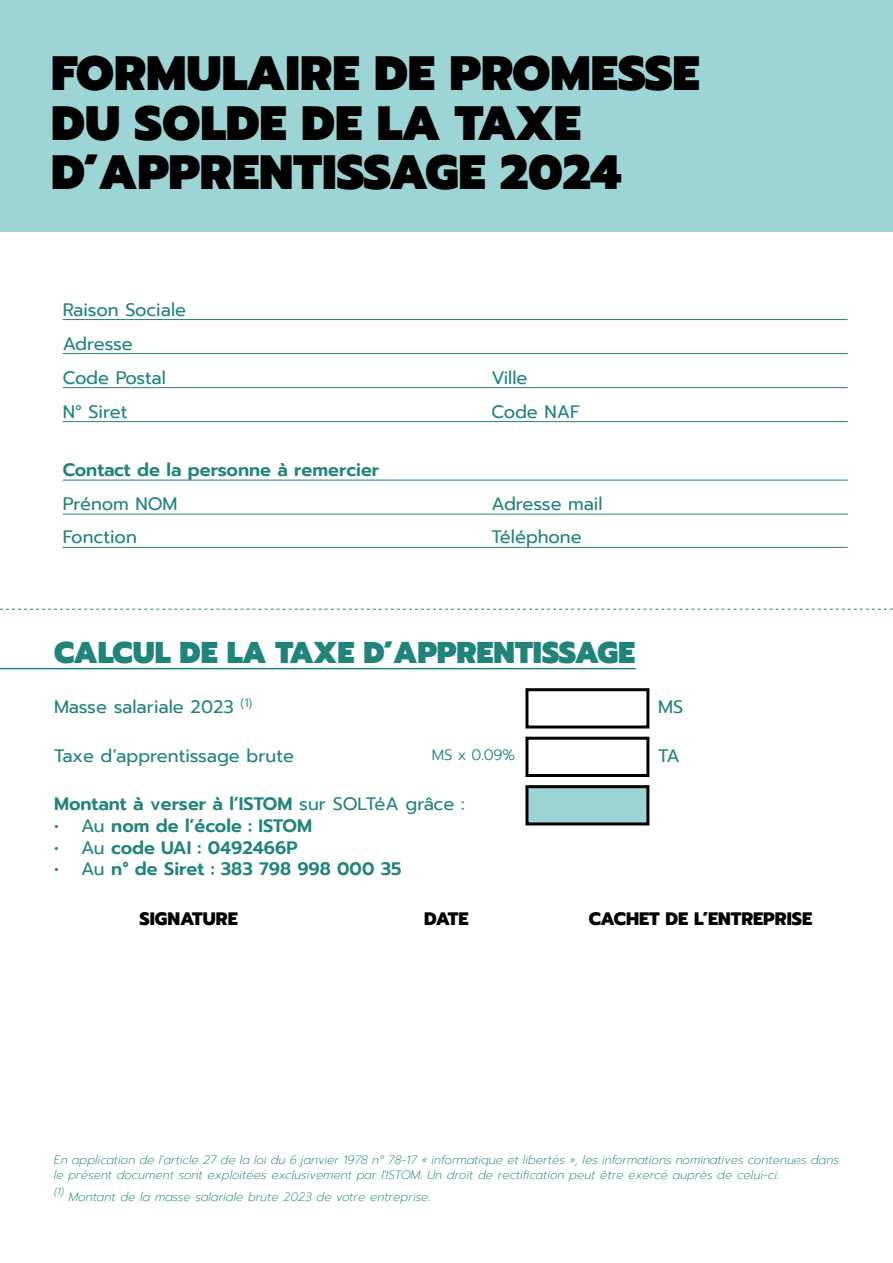
<style>
.page{position:relative;width:893px;height:1263px;background:#fff}
.page>*{position:absolute;margin:0;border:0;box-sizing:border-box;transform-origin:0 0}
.t1{font:900 48px/49.5px "Prompt";color:#000}
.t2{font:900 30px "Prompt";color:#20847b}
.t3{font:18px/34px "Prompt";color:#20847b}
.t4{font:600 18px "Prompt";color:#20847b}
.t5{font:800 18px "Prompt";color:#000}
.t6{font:300 15px "Prompt";color:#20847b}
.t7{font:italic 200 12px/15px "Prompt";color:#20847b}
.t8{font:italic 200 10.5px "Prompt";color:#20847b}
.s1{font-weight:400}
</style>
<div class="page">
<div style="left:0;top:0;width:893px;height:232px;background:#9dd4d5"></div>
<div style="left:525px;top:688px;width:124px;height:40px;border:3px solid #000"></div>
<div style="left:525px;top:737px;width:124px;height:40px;border:3px solid #000"></div>
<div style="left:527px;top:787px;width:121px;height:37px;background:#9dd4d5"></div>
<div style="left:525px;top:785px;width:124px;height:40px;border:3px solid #000"></div>
<svg style="left:0;top:609px;width:893px;height:1px"></svg>
<hr style="left:0;top:668px;width:636px;height:1px;background:#20847b">
<hr style="left:63px;top:319px;width:785px;height:1px;background:#20847b">
<hr style="left:63px;top:353px;width:785px;height:1px;background:#20847b">
<hr style="left:63px;top:387px;width:785px;height:1px;background:#20847b">
<hr style="left:63px;top:421px;width:785px;height:1px;background:#20847b">
<hr style="left:63px;top:480px;width:785px;height:1px;background:#20847b">
<hr style="left:63px;top:514px;width:785px;height:1px;background:#20847b">
<hr style="left:63px;top:547px;width:785px;height:1px;background:#20847b">
<h1 class="t1" style="left:51px;top:49px;width:650px">FORMULAIRE DE PROMESSE<br>DU SOLDE DE LA TAXE<br>D’APPRENTISSAGE 2024</h1>
<h3 class="t3" style="left:63px;top:292px;width:125px">Raison Sociale<br>Adresse<br>Code Postal</h3>
<h3 class="t3" style="left:63px;top:394px;width:66px">N° Siret</h3>
<h3 class="t3" style="left:491px;top:360px;width:38px">Ville</h3>
<h3 class="t3" style="left:491px;top:394px;width:90px">Code NAF</h3>
<h3 class="t4" style="left:63px;top:457px;width:318px">Contact de la personne à remercier</h3>
<h3 class="t3" style="left:63px;top:487px;width:116px">Prénom NOM</h3>
<h3 class="t3" style="left:491px;top:487px;width:113px">Adresse mail</h3>
<h3 class="t3" style="left:63px;top:520px;width:76px">Fonction</h3>
<h3 class="t3" style="left:491px;top:520px;width:92px">Téléphone</h3>
<h2 class="t2" style="left:54px;top:630px;width:583px">CALCUL DE LA TAXE D’APPRENTISSAGE</h2>
<h3 class="t3" style="left:54px;top:690px;width:200px">Masse salariale 2023 <sup>(1)</sup></h3>
<h3 class="t3" style="left:54px;top:738px;width:241px">Taxe d’apprentissage brute</h3>
<h3 class="t4" style="left:54px;top:791px;width:412px">Montant à verser à l’ISTOM <span class="s1">sur SOLTéA grâce :</span></h3>
<h3 class="t4" style="left:54px;top:812px;width:260px"><span class="s1">• Au</span> nom de l’école : ISTOM</h3>
<h3 class="t4" style="left:54px;top:834px;width:245px"><span class="s1">• Au</span> code UAI : 0492466P</h3>
<h3 class="t4" style="left:54px;top:855px;width:349px"><span class="s1">• Au</span> n° de Siret : 383 798 998 000 35</h3>
<h3 class="t3" style="left:658px;top:690px;width:27px">MS</h3>
<p class="t6" style="left:432px;top:744px;width:85px">MS x 0.09%</p>
<h3 class="t3" style="left:658px;top:738px;width:23px">TA</h3>
<h3 class="t5" style="left:139px;top:905px;width:100px">SIGNATURE</h3>
<h3 class="t5" style="left:424px;top:905px;width:46px">DATE</h3>
<h3 class="t5" style="left:589px;top:905px;width:225px">CACHET DE L’ENTREPRISE</h3>
<p class="t7" style="left:54px;top:1152px;width:786px">En application de l’article 27 de la loi du 6 janvier 1978 n° 78-17 « informatique et libertés », les informations nominatives contenues dans le présent document sont exploitées exclusivement par l'ISTOM. Un droit de rectification peut être exercé auprès de celui-ci.</p>
<p class="t8" style="left:54px;top:1184px;width:11px">(1)</p>
<p class="t7" style="left:68px;top:1189px;width:364px">Montant de la masse salariale brute 2023 de votre entreprise.</p>
</div>
